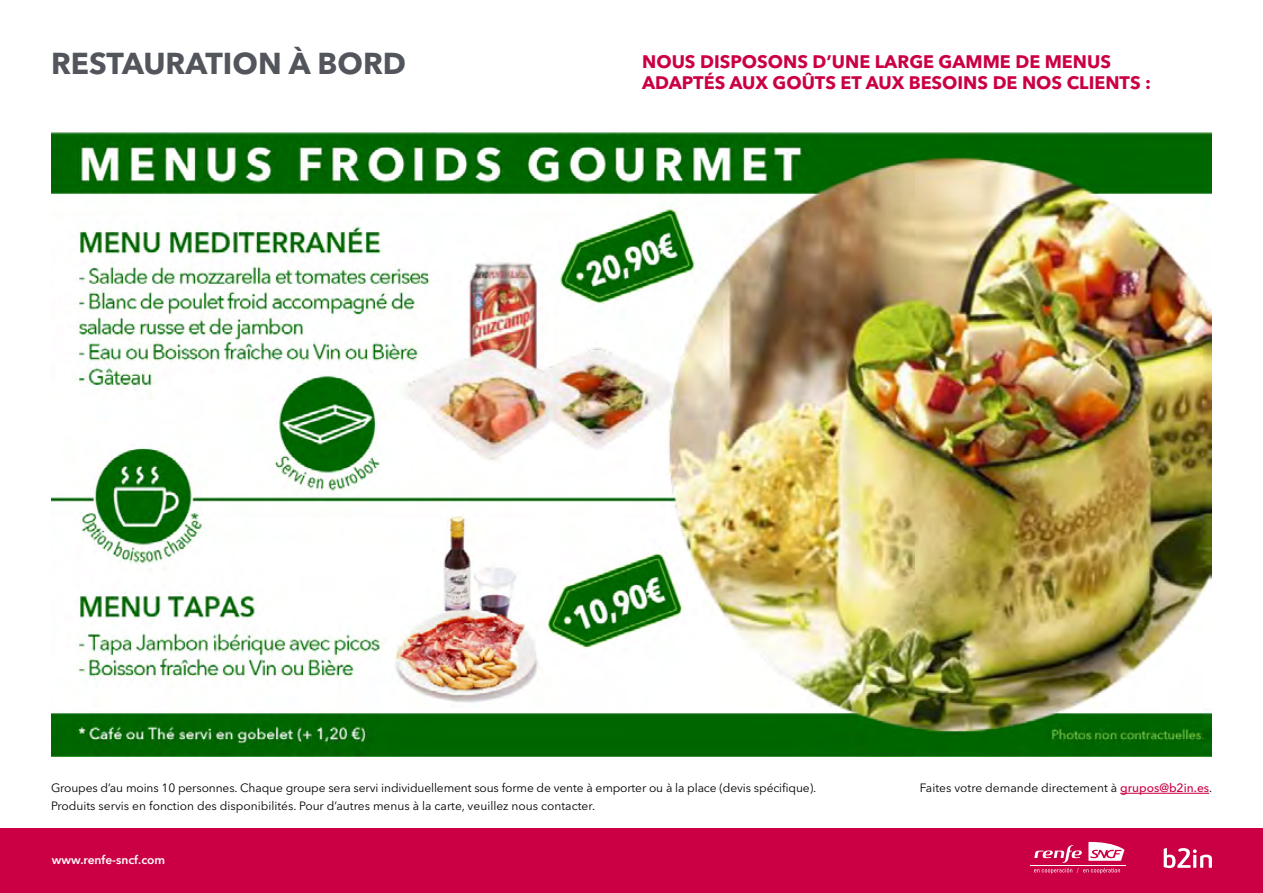
<style>
.page{position:relative;width:1263px;height:893px;background:#fff}
.page>*{position:absolute;margin:0;border:0;box-sizing:border-box;transform-origin:0 0}
.t1{font:700 30px "Avenir Next LT Pro";color:#52555b}
.t2{font:700 18px/21.6px "Avenir Next LT Pro";color:#cb0044}
.t3{font:12px "Avenir Next LT Pro";letter-spacing:-.01em;color:#000}
.t4{font:600 12px "Avenir Next LT Pro";color:#fff}
.s1{font-weight:500;color:#cb0044}
</style>
<div class="page">
<div style="left:0;top:828px;width:1263px;height:65px;background:#cb0044"></div>
<hr style="left:1030px;top:865px;width:95px;height:1px;background:#fff">
<svg style="left:1034px;top:842px;width:90px;height:32px"></svg>
<svg style="left:1164px;top:848px;width:48px;height:20px"></svg>
<hr style="left:1120px;top:793px;width:89px;height:1px;background:#cb0044">
<img style="left:51px;top:133px;width:1160px;height:623px">
<h1 class="t1" style="left:51px;top:45px;width:357px">RESTAURATION À BORD</h1>
<h2 class="t2" style="left:642px;top:50px;width:510px">NOUS DISPOSONS D’UNE LARGE GAMME DE MENUS<br>ADAPTÉS AUX GOÛTS ET AUX BESOINS DE NOS CLIENTS :</h2>
<p class="t3" style="left:51px;top:781px;width:767px">Groupes d’au moins 10 personnes. Chaque groupe sera servi individuellement sous forme de vente à emporter ou à la place (devis spécifique).</p>
<p class="t3" style="left:920px;top:781px;width:294px">Faites votre demande directement à <span class="s1">grupos@b2in.es</span>.</p>
<p class="t3" style="left:51px;top:799px;width:546px">Produits servis en fonction des disponibilités. Pour d’autres menus à la carte, veuillez nous contacter.</p>
<p class="t4" style="left:52px;top:853px;width:115px">www.renfe-sncf.com</p>
</div>
